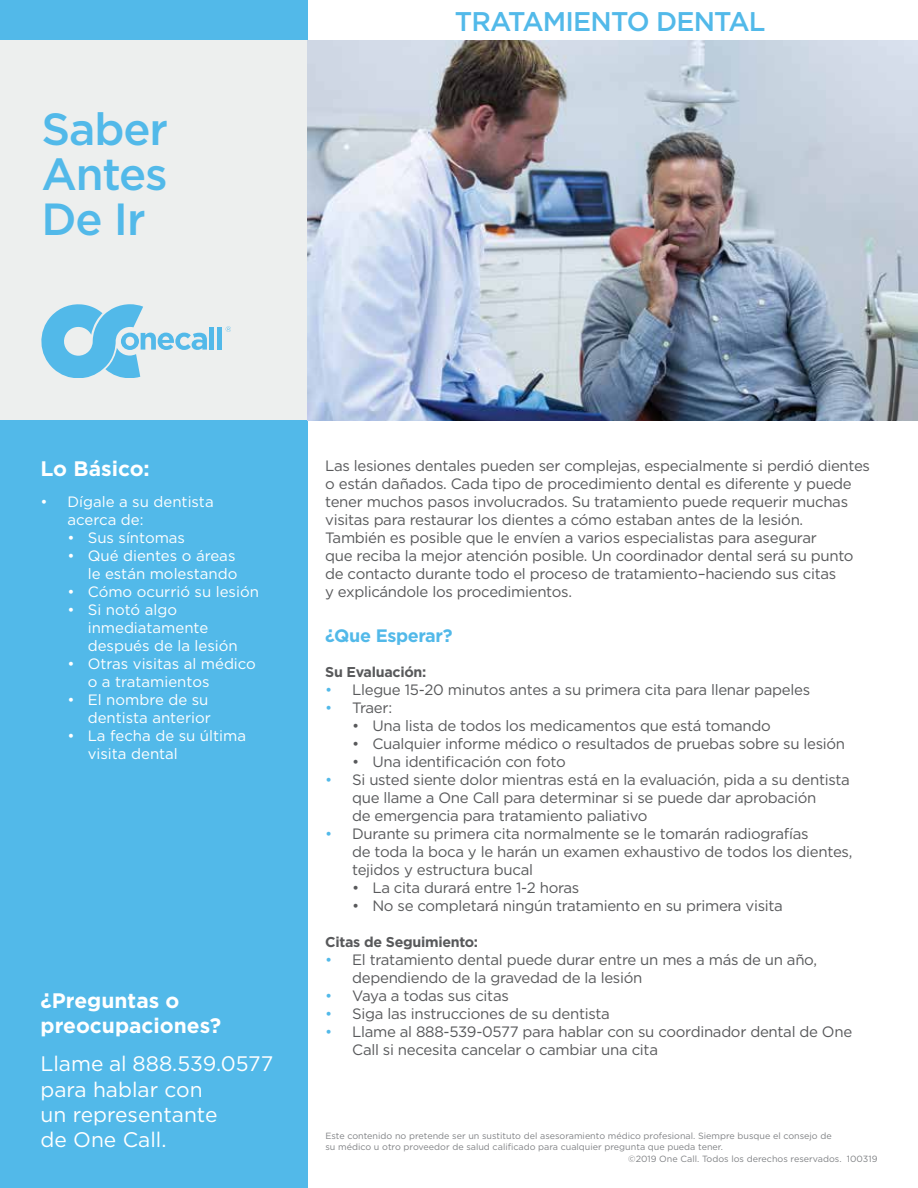
<style>
.page{position:relative;width:918px;height:1188px;background:#fff}
.page>*{position:absolute;margin:0;border:0;box-sizing:border-box;transform-origin:0 0}
.t1{font:500 45px/45px "Gotham";letter-spacing:-.025em;color:#52b9e9;text-align:justify}
.t2{font:500 27px "Gotham";letter-spacing:-.03em;color:#52b9e9}
.t3{font:21px/25.2px "Gotham";color:#fff}
.t4{font:700 21px/25.2px "Gotham";color:#fff}
.t5{font:700 18px "Gotham";letter-spacing:-.02em;color:#52b9e9}
.t6{font:15px/18px "Gotham";letter-spacing:-.02em;color:#58595b}
.t7{font:15px/18px "Gotham";color:#fff}
.t8{font:700 14.25px "Gotham";letter-spacing:-.02em;color:#58595b}
.t9{font:9px/10.8px "Gotham";color:#808285}
.s1{color:#52b9e9}
</style>
<div class="page">
<div style="left:0;top:0;width:308px;height:1188px;background:#52b9e9"></div>
<div style="left:0;top:40px;width:329px;height:380px;background:#edefee"></div>
<img style="left:308px;top:40px;width:610px;height:380px">
<svg style="left:226px;top:326px;width:4px;height:6px"></svg>
<div style="left:209px;top:327px;width:5px;height:23px;background:#52b9e9"></div>
<div style="left:217px;top:327px;width:5px;height:23px;background:#52b9e9"></div>
<svg style="left:41px;top:304px;width:166px;height:74px"></svg>
<h1 class="t1" style="left:41px;top:106px;width:128px">Saber Antes De Ir</h1>
<h2 class="t2" style="left:455px;top:4px;width:312px">TRATAMIENTO DENTAL</h2>
<h3 class="t4" style="left:40px;top:456px;width:111px">Lo Básico:</h3>
<p class="t7" style="left:68px;top:493px;width:148px;text-indent:-27px">• Dígale a su dentista acerca de:</p>
<p class="t7" style="left:68px;top:529px;width:119px">• Sus síntomas</p>
<p class="t7" style="left:68px;top:547px;width:171px;text-align:right">• Qué dientes o áreas le están molestando</p>
<p class="t7" style="left:68px;top:583px;width:193px">• Cómo ocurrió su lesión</p>
<p class="t7" style="left:88px;top:601px;width:151px;text-indent:-20px">• Si notó algo inmediatamente después de la lesión</p>
<p class="t7" style="left:88px;top:655px;width:170px;text-indent:-20px">• Otras visitas al médico o a tratamientos</p>
<p class="t7" style="left:68px;top:691px;width:145px;text-align:right">• El nombre de su dentista anterior</p>
<p class="t7" style="left:88px;top:727px;width:160px;text-indent:-20px">• La fecha de su última visita dental</p>
<h3 class="t4" style="left:40px;top:987px;width:182px">¿Preguntas o preocupaciones?</h3>
<h3 class="t3" style="left:40px;top:1051px;width:234px">Llame al 888.539.0577 para hablar con<br>un representante<br>de One Call.</h3>
<p class="t6" style="left:325px;top:456px;width:546px">Las lesiones dentales pueden ser complejas, especialmente si perdió dientes o están dañados. Cada tipo de procedimiento dental es diferente y puede tener muchos pasos involucrados. Su tratamiento puede requerir muchas visitas para restaurar los dientes a cómo estaban antes de la lesión.<br>También es posible que le envíen a varios especialistas para asegurar<br>que reciba la mejor atención posible. Un coordinador dental será su punto de contacto durante todo el proceso de tratamiento–haciendo sus citas<br>y explicándole los procedimientos.</p>
<p class="t5" style="left:325px;top:624px;width:129px">¿Que Esperar?</p>
<p class="t8" style="left:325px;top:663px;width:103px">Su Evaluación:</p>
<p class="t6" style="left:325px;top:681px;width:487px"><span class="s1">•</span> Llegue 15-20 minutos antes a su primera cita para llenar papeles</p>
<p class="t6" style="left:325px;top:699px;width:68px"><span class="s1">•</span> Traer:</p>
<p class="t6" style="left:352px;top:717px;width:420px">• Una lista de todos los medicamentos que está tomando</p>
<p class="t6" style="left:352px;top:735px;width:494px">• Cualquier informe médico o resultados de pruebas sobre su lesión</p>
<p class="t6" style="left:352px;top:753px;width:215px">• Una identificación con foto</p>
<p class="t6" style="left:352px;top:771px;width:499px;text-indent:-27px"><span class="s1">•</span> Si usted siente dolor mientras está en la evaluación, pida a su dentista que llame a One Call para determinar si se puede dar aprobación<br>de emergencia para tratamiento paliativo</p>
<p class="t6" style="left:352px;top:825px;width:502px;text-indent:-27px"><span class="s1">•</span> Durante su primera cita normalmente se le tomarán radiografías<br>de toda la boca y le harán un examen exhaustivo de todos los dientes, tejidos y estructura bucal</p>
<p class="t6" style="left:352px;top:879px;width:229px">• La cita durará entre 1-2 horas</p>
<p class="t6" style="left:352px;top:897px;width:432px">• No se completará ningún tratamiento en su primera visita</p>
<p class="t8" style="left:325px;top:933px;width:155px">Citas de Seguimiento:</p>
<p class="t6" style="left:352px;top:951px;width:466px;text-indent:-27px"><span class="s1">•</span> El tratamiento dental puede durar entre un mes a más de un año, dependiendo de la gravedad de la lesión</p>
<p class="t6" style="left:325px;top:987px;width:185px"><span class="s1">•</span> Vaya a todas sus citas</p>
<p class="t6" style="left:325px;top:1005px;width:286px"><span class="s1">•</span> Siga las instrucciones de su dentista</p>
<p class="t6" style="left:352px;top:1023px;width:502px;text-indent:-27px"><span class="s1">•</span> Llame al 888-539-0577 para hablar con su coordinador dental de One<br>Call si necesita cancelar o cambiar una cita</p>
<p class="t9" style="left:326px;top:1130px;width:508px">Este contenido no pretende ser un sustituto del asesoramiento médico profesional. Siempre busque el consejo de su médico u otro proveedor de salud calificado para cualquier pregunta que pueda tener.</p>
<p class="t9" style="left:628px;top:1153px;width:251px">©2019 One Call. Todos los derechos reservados. 100319</p>
</div>
